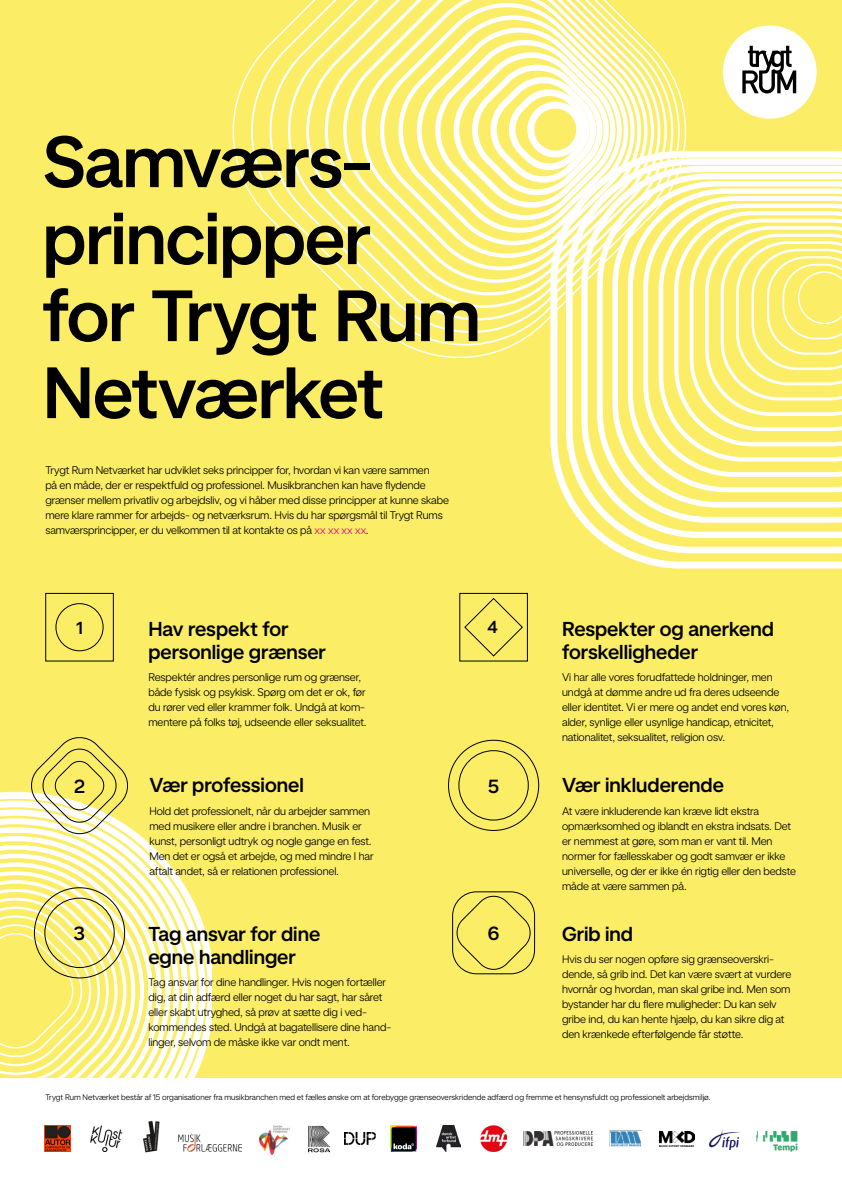
<style>
.page{position:relative;width:842px;height:1191px;background:#fff}
.page>*{position:absolute;margin:0;border:0;box-sizing:border-box;transform-origin:0 0}
.t1{font:700 72px/77px "Universal Sans Display";letter-spacing:-.015em;color:#000}
.t2{font:700 20px/23px "Universal Sans Display";color:#000}
.t3{font:700 18.9px "Universal Sans Display";color:#000}
.t4{font:700 17.3px "Universal Sans Display";color:#000}
.t5{font:300 11px/15px "Universal Sans Display";letter-spacing:-.005em;color:#000}
.t6{font:300 8px "Universal Sans Display";letter-spacing:.005em;color:#000}
.s1{color:#e6007d}
</style>
<div class="page">
<div style="left:0;top:0;width:842px;height:1077px;background:#fbee66"></div>
<svg style="left:550px;top:151px;width:292px;height:417px"></svg>
<svg style="left:566px;top:158px;width:276px;height:395px"></svg>
<svg style="left:581px;top:166px;width:261px;height:372px"></svg>
<svg style="left:597px;top:173px;width:245px;height:350px"></svg>
<svg style="left:612px;top:181px;width:230px;height:326px"></svg>
<svg style="left:628px;top:188px;width:214px;height:304px"></svg>
<svg style="left:643px;top:196px;width:199px;height:281px"></svg>
<svg style="left:659px;top:204px;width:183px;height:257px"></svg>
<svg style="left:674px;top:211px;width:168px;height:235px"></svg>
<svg style="left:232px;top:96px;width:467px;height:275px"></svg>
<svg style="left:238px;top:58px;width:454px;height:300px"></svg>
<svg style="left:257px;top:37px;width:429px;height:308px"></svg>
<svg style="left:276px;top:19px;width:403px;height:314px"></svg>
<svg style="left:294px;top:0;width:378px;height:320px"></svg>
<svg style="left:313px;top:0;width:353px;height:307px"></svg>
<svg style="left:332px;top:0;width:327px;height:294px"></svg>
<svg style="left:350px;top:0;width:302px;height:281px"></svg>
<svg style="left:369px;top:0;width:277px;height:269px"></svg>
<svg style="left:388px;top:5px;width:251px;height:251px"></svg>
<svg style="left:406px;top:17px;width:226px;height:226px"></svg>
<svg style="left:425px;top:30px;width:200px;height:200px"></svg>
<svg style="left:0;top:791px;width:211px;height:287px"></svg>
<svg style="left:29px;top:737px;width:102px;height:100px"></svg>
<div style="left:56px;top:603px;width:47px;height:48px;border:1px solid #000;border-radius:50%"></div>
<div style="left:45px;top:593px;width:69px;height:68px;border:1px solid #000"></div>
<div style="left:459px;top:593px;width:69px;height:68px;border:1px solid #000"></div>
<svg style="left:464px;top:598px;width:59px;height:58px"></svg>
<div style="left:459px;top:750px;width:70px;height:70px;border:1px solid #000;border-radius:50%"></div>
<svg style="left:455px;top:893px;width:78px;height:79px"></svg>
<div style="left:452px;top:891px;width:83px;height:83px;border:1px solid #000;border-radius:24px"></div>
<div style="left:45px;top:898px;width:70px;height:69px;border:1px solid #000;border-radius:50%"></div>
<div style="left:723px;top:26px;width:94px;height:93px;background:#fff;border-radius:50%"></div>
<svg style="left:742px;top:46px;width:54px;height:47px"></svg>
<img style="left:44px;top:1125px;width:26px;height:26px">
<img style="left:143px;top:1120px;width:17px;height:33px">
<img style="left:259px;top:1125px;width:31px;height:30px">
<img style="left:178px;top:1134px;width:64px;height:17px">
<img style="left:309px;top:1125px;width:20px;height:27px">
<img style="left:391px;top:1125px;width:25px;height:26px">
<img style="left:90px;top:1125px;width:33px;height:26px">
<img style="left:344px;top:1132px;width:32px;height:12px">
<img style="left:436px;top:1125px;width:24px;height:26px">
<img style="left:480px;top:1125px;width:26px;height:26px">
<img style="left:524px;top:1131px;width:69px;height:14px">
<img style="left:756px;top:1131px;width:42px;height:21px">
<img style="left:660px;top:1131px;width:35px;height:15px">
<img style="left:709px;top:1130px;width:31px;height:19px">
<img style="left:610px;top:1130px;width:32px;height:16px">
<h1 class="t1" style="left:43px;top:124px;width:439px">Samværs&shy;principper for Trygt Rum<br>Netværket</h1>
<p class="t5" style="left:45px;top:463px;width:405px">Trygt Rum Netværket har udviklet seks principper for, hvordan vi kan være sammen<br>på en måde, der er respektfuld og professionel. Musikbranchen kan have flydende grænser mellem privatliv og arbejdsliv, og vi håber med disse principper at kunne skabe mere klare rammer for arbejds- og netværksrum. Hvis du har spørgsmål til Trygt Rums samværsprincipper, er du velkommen til at kontakte os på <span class="s1">xx xx xx xx</span>.</p>
<h3 class="t4" style="left:77px;top:618px;width:8px">1</h3>
<h3 class="t4" style="left:487px;top:617px;width:12px">4</h3>
<h2 class="t2" style="left:562px;top:617px;width:213px">Respekter og anerkend forskelligheder</h2>
<p class="t5" style="left:562px;top:670px;width:229px">Vi har alle vores forudfattede holdninger, men undgå at dømme andre ud fra deres udseende eller identitet. Vi er mere og andet end vores køn, alder, synlige eller usynlige handicap, etnicitet, nationalitet, seksualitet, religion osv.</p>
<h3 class="t3" style="left:488px;top:775px;width:12px">5</h3>
<h2 class="t2" style="left:562px;top:774px;width:163px">Vær inkluderende</h2>
<p class="t5" style="left:562px;top:803px;width:235px">At være inkluderende kan kræve lidt ekstra opmærksomhed og iblandt en ekstra indsats. Det er nemmest at gøre, som man er vant til. Men normer for fællesskaber og godt samvær er ikke universelle, og der er ikke én rigtig eller den bedste måde at være sammen på.</p>
<h3 class="t3" style="left:488px;top:923px;width:13px">6</h3>
<h2 class="t2" style="left:562px;top:922px;width:72px">Grib ind</h2>
<p class="t5" style="left:562px;top:951px;width:231px">Hvis du ser nogen opføre sig grænseoverskri&shy;dende, så grib ind. Det kan være svært at vurdere hvornår og hvordan, man skal gribe ind. Men som bystander har du flere muligheder: Du kan selv gribe ind, du kan hente hjælp, du kan sikre dig at den krænkede efterfølgende får støtte.</p>
<h2 class="t2" style="left:148px;top:617px;width:179px">Hav respekt for personlige grænser</h2>
<p class="t5" style="left:148px;top:670px;width:220px">Respektér andres personlige rum og grænser, både fysisk og psykisk. Spørg om det er ok, før du rører ved eller krammer folk. Undgå at kom&shy;mentere på folks tøj, udseende eller seksualitet.</p>
<h2 class="t2" style="left:149px;top:774px;width:156px">Vær professionel</h2>
<p class="t5" style="left:149px;top:803px;width:226px">Hold det professionelt, når du arbejder sammen med musikere eller andre i branchen. Musik er kunst, personligt udtryk og nogle gange en fest.<br>Men det er også et arbejde, og med mindre I har aftalt andet, så er relationen professionel.</p>
<h3 class="t3" style="left:74px;top:775px;width:12px">2</h3>
<h2 class="t2" style="left:148px;top:922px;width:173px">Tag ansvar for dine egne handlinger</h2>
<p class="t5" style="left:148px;top:974px;width:244px">Tag ansvar for dine handlinger. Hvis nogen fortæller dig, at din adfærd eller noget du har sagt, har såret eller skabt utryghed, så prøv at sætte dig i ved&shy;kommendes sted. Undgå at bagatellisere dine hand&shy;linger, selvom de måske ikke var ondt ment.</p>
<h3 class="t3" style="left:74px;top:923px;width:13px">3</h3>
<p class="t6" style="left:45px;top:1093px;width:667px">Trygt Rum Netværket består af 15 organisationer fra musikbranchen med et fælles ønske om at forebygge grænseoverskridende adfærd og fremme et hensynsfuldt og professionelt arbejdsmiljø.</p>
</div>
